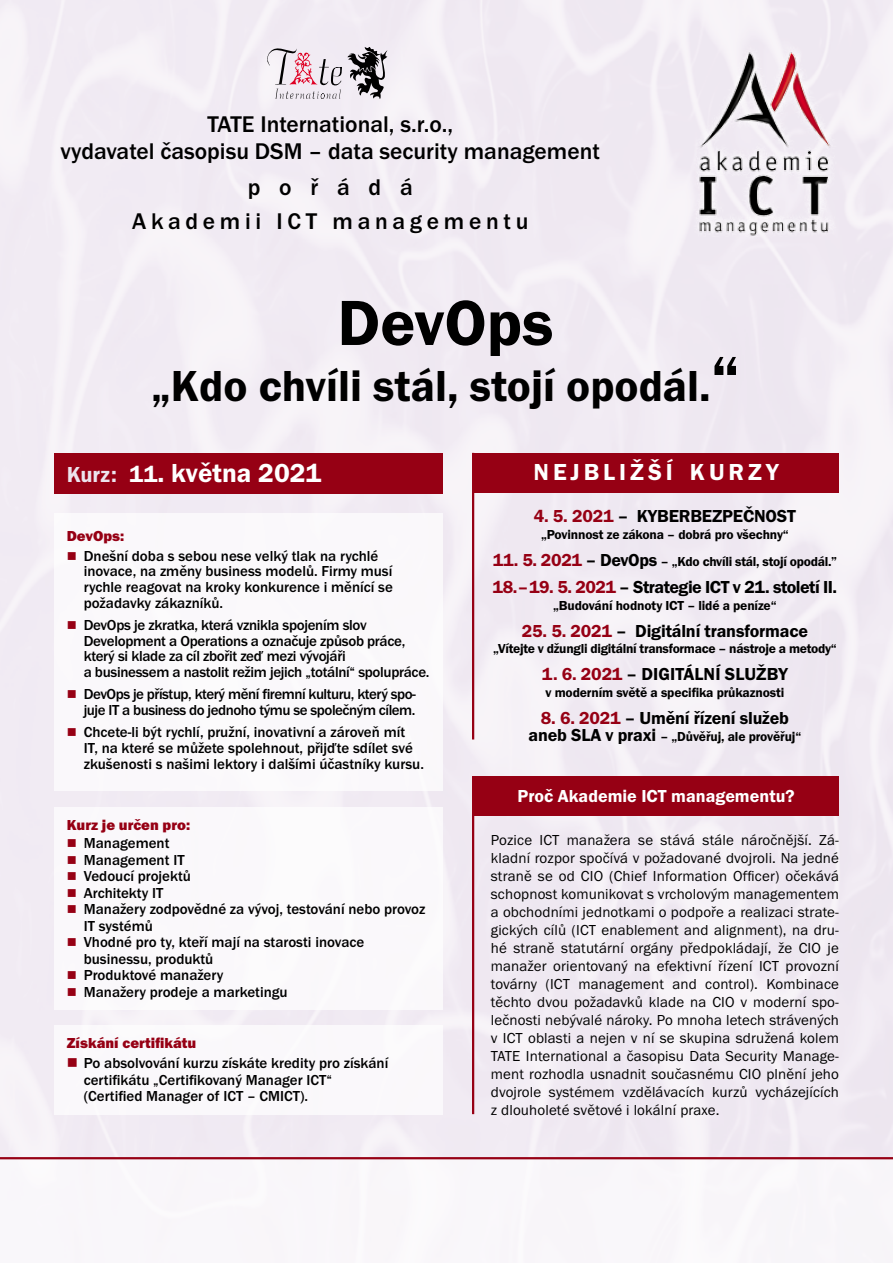
<style>
.page{position:relative;width:893px;height:1263px;background:#fff}
.page>*{position:absolute;margin:0;border:0;box-sizing:border-box;transform-origin:0 0}
.t1{font:66px "Franklin Got Itc TOT Dem";color:#000}
.t2{font:45px "Franklin Got Itc TOT Dem";color:#000}
.t3{font:27px "Franklin Got Itc TOT Dem";color:#fff}
.t4{font:24px "Franklin Got Itc TOT Dem";letter-spacing:.165em;color:#fff}
.t5{font:500 23.55px/27.6px "Franklin Got Itc TOT";color:#000;text-align:center}
.t6{font:500 23.55px/34px "Franklin Got Itc TOT";letter-spacing:.2em;color:#000;text-align:center}
.t7{font:18px "Franklin Got Itc TOT Dem";letter-spacing:-.01em;color:#000}
.t8{font:18px "Franklin Got Itc TOT Dem";letter-spacing:-.03em;color:#000}
.t9{font:18px "Franklin Got Itc TOT Dem";color:#fff}
.t10{font:15px/18px "Franklin Got Itc TOT Boo";letter-spacing:.01em;color:#000;text-align:justify}
.t11{font:500 15px/15.8px "Franklin Got Itc TOT";color:#000}
.t12{font:500 15px/15.8px "Franklin Got Itc TOT";letter-spacing:-.02em;color:#000}
.t13{font:500 15px/15.8px "Franklin Got Itc TOT";letter-spacing:-.03em;color:#000;text-align:right}
.t14{font:15px "Franklin Got Itc TOT Hea";color:#960014}
.t15{font:13.5px "Franklin Got Itc TOT Dem";letter-spacing:-.01em;color:#000}
.s1{font-size:66px}
.s2{font-size:22.5px;color:#ece4ee}
.s3{font-size:24px}
.s4{color:#960014}
.s5{font-size:18px;color:#960014}
.s6{font-size:18px}
</style>
<div class="page">
<img style="left:0;top:0;width:893px;height:1157px">
<svg style="left:348px;top:47px;width:40px;height:52px"></svg>
<svg style="left:267px;top:47px;width:75px;height:53px"></svg>
<div style="left:691px;top:44px;width:147px;height:198px;background:#efe8f1"></div>
<img style="left:688px;top:41px;width:155px;height:195px">
<div style="left:0;top:1158px;width:893px;height:105px;background:#f9f7fa"></div>
<hr style="left:0;top:1157px;width:893px;height:2px;background:#960014">
<div style="left:54px;top:807px;width:388px;height:202px;background:#faf8fb"></div>
<div style="left:54px;top:1025px;width:388px;height:89px;background:#faf8fb"></div>
<div style="left:54px;top:453px;width:388px;height:40px;background:#960014"></div>
<div style="left:473px;top:453px;width:366px;height:40px;background:#960014"></div>
<hr style="left:472px;top:453px;width:2px;height:286px;background:#960014">
<div style="left:473px;top:776px;width:366px;height:40px;background:#960014"></div>
<hr style="left:472px;top:776px;width:2px;height:338px;background:#960014">
<div style="left:54px;top:514px;width:388px;height:277px;background:#faf8fb"></div>
<h3 class="t5" style="left:61px;top:110px;width:541px">TATE International, s.r.o.,<br>vydavatel časopisu DSM – data security management</h3>
<h3 class="t6" style="left:132px;top:170px;width:398px">pořádá<br>Akademii ICT managementu</h3>
<h1 class="t1" style="left:337px;top:286px;width:218px">DevOps</h1>
<h2 class="t2" style="left:151px;top:361px;width:590px">„Kdo chvíli stál, stojí opodál.<span class="s1">“</span></h2>
<h3 class="t3" style="left:67px;top:457px;width:256px"><span class="s2">Kurz:</span> <span class="s3">11</span>. května 2021</h3>
<h3 class="t4" style="left:534px;top:458px;width:246px">NEJBLIŽŠÍ KURZY</h3>
<p class="t14" style="left:67px;top:527px;width:59px">DevOps:</p>
<p class="t11" style="left:84px;top:548px;width:311px;text-indent:-17px"><span class="s4">■</span> Dnešní doba s sebou nese velký tlak na rychlé inovace, na změny business modelů. Firmy musí rychle reagovat na kroky konkurence i měnící se požadavky zákazníků.</p>
<p class="t12" style="left:84px;top:617px;width:347px;text-indent:-17px"><span class="s4">■</span> DevOps je zkratka, která vznikla spojením slov Development a Operations a označuje způsob práce, který si klade za cíl zbořit zeď mezi vývojáři<br>a businessem a nastolit režim jejich „totální“ spolupráce.</p>
<p class="t13" style="left:67px;top:687px;width:351px"><span class="s4">■</span> DevOps je přístup, který mění firemní kulturu, který spo&shy;juje IT a business do jednoho týmu se společným cílem.</p>
<p class="t11" style="left:84px;top:724px;width:342px;text-indent:-17px"><span class="s4">■</span> Chcete-li být rychlí, pružní, inovativní a zároveň mít<br>IT, na které se můžete spolehnout, přijďte sdílet své zkušenosti s našimi lektory i dalšími účastníky kursu.</p>
<p class="t14" style="left:67px;top:816px;width:125px">Kurz je určen pro:</p>
<p class="t11" style="left:67px;top:836px;width:104px"><span class="s4">■</span> Management</p>
<p class="t11" style="left:67px;top:852px;width:119px"><span class="s4">■</span> Management IT</p>
<p class="t11" style="left:67px;top:869px;width:126px"><span class="s4">■</span> Vedoucí projektů</p>
<p class="t11" style="left:67px;top:885px;width:98px"><span class="s4">■</span> Architekty IT</p>
<p class="t11" style="left:84px;top:901px;width:343px;line-height:16.5px;text-indent:-17px"><span class="s4">■</span> Manažery zodpovědné za vývoj, testování nebo provoz<br>IT systémů</p>
<p class="t11" style="left:84px;top:934px;width:282px;line-height:16.5px;text-indent:-17px"><span class="s4">■</span> Vhodné pro ty, kteří mají na starosti inovace businessu, produktů</p>
<p class="t11" style="left:67px;top:968px;width:158px"><span class="s4">■</span> Produktové manažery</p>
<p class="t11" style="left:67px;top:984px;width:222px"><span class="s4">■</span> Manažery prodeje a marketingu</p>
<p class="t14" style="left:67px;top:1034px;width:131px">Získání certifikátu</p>
<p class="t11" style="left:84px;top:1055px;width:306px;line-height:16.5px;text-indent:-17px"><span class="s4">■</span> Po absolvování kurzu získáte kredity pro získání certifikátu „Certifikovaný Manager ICT“ (Certified Manager of ICT – CMICT).</p>
<p class="t7" style="left:534px;top:506px;width:264px"><span class="s4">4. 5. 2021</span> – KYBERBEZPEČNOST</p>
<p class="t15" style="left:541px;top:527px;width:249px">„Povinnost ze zákona – dobrá pro všechny“</p>
<p class="t15" style="left:493px;top:554px;width:346px"><span class="s5">11. 5. 2021</span> <span class="s6">– DevOps</span> – „Kdo chvíli stál, stojí opodál.”</p>
<p class="t8" style="left:493px;top:577px;width:346px"><span class="s4">18.–19. 5. 2021</span> – Strategie ICT v 21. století II.</p>
<p class="t15" style="left:553px;top:598px;width:225px">„Budování hodnoty ICT – lidé a peníze“</p>
<p class="t7" style="left:522px;top:621px;width:288px"><span class="s4">25. 5. 2021</span> – Digitální transformace</p>
<p class="t15" style="left:493px;top:641px;width:345px">„Vítejte v džungli digitální transformace – nástroje a metody“</p>
<p class="t7" style="left:542px;top:664px;width:247px"><span class="s4">1. 6. 2021</span> – DIGITÁLNÍ SLUŽBY</p>
<p class="t15" style="left:545px;top:685px;width:240px">v moderním světě a specifika průkaznosti</p>
<p class="t7" style="left:541px;top:708px;width:250px"><span class="s4">8. 6. 2021</span> – Umění řízení služeb</p>
<p class="t15" style="left:529px;top:728px;width:274px"><span class="s6">aneb SLA v praxi</span> – „Důvěřuj, ale prověřuj“</p>
<p class="t9" style="left:518px;top:786px;width:279px">Proč Akademie ICT managementu?</p>
<p class="t10" style="left:491px;top:831px;width:350px">Pozice ICT manažera se stává stále náročnější. Zá&shy;kladní rozpor spočívá v požadované dvojroli. Na jedné straně se od CIO (Chief Information Officer) očekává schopnost komunikovat s vrcholovým managementem a obchodními jednotkami o podpoře a realizaci strate&shy;gických cílů (ICT enablement and alignment), na dru&shy;hé straně statutární orgány předpokládají, že CIO je manažer orientovaný na efektivní řízení ICT provozní továrny (ICT management and control). Kombinace těchto dvou požadavků klade na CIO v moderní spo&shy;lečnosti nebývalé nároky. Po mnoha letech strávených v ICT oblasti a nejen v ní se skupina sdružená kolem TATE International a časopisu Data Security Manage&shy;ment rozhodla usnadnit současnému CIO plnění jeho dvojrole systémem vzdělávacích kurzů vycházejících z dlouholeté světové i lokální praxe.</p>
</div>
